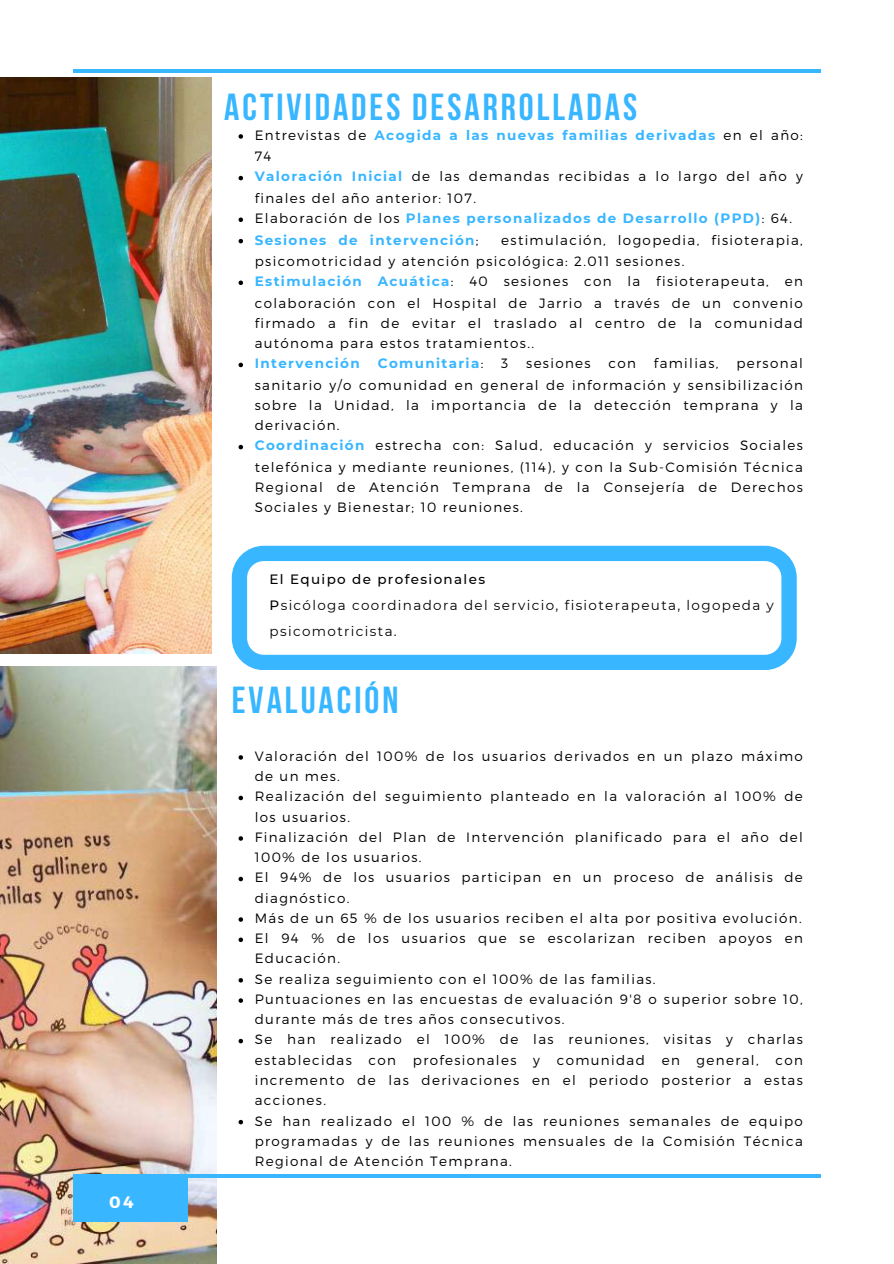
<style>
.page{position:relative;width:894px;height:1264px;background:#fff}
.page>*{position:absolute;margin:0;border:0;box-sizing:border-box;transform-origin:0 0}
.t1{font:700 37.5px "Bebas Neue";letter-spacing:.08em;color:#38b6ff}
.t2{font:700 16.5px "Montserrat";color:#fff}
.t3{font:300 13.5px/20.2px "Montserrat";letter-spacing:.1em;color:#000}
.t4{font:700 13.5px/21px "Montserrat";letter-spacing:.1em;color:#38b6ff}
.t5{font:13.5px/25.8px "Montserrat";letter-spacing:.1em;color:#000}
.s1{font-weight:300;color:#000}
.s2{font-weight:700;color:#38b6ff}
.s3{font-weight:500}
</style>
<div class="page">
<hr style="left:73px;top:69px;width:747px;height:4px;background:#38b6ff">
<img style="left:0;top:666px;width:216px;height:597px">
<hr style="left:73px;top:1174px;width:747px;height:3px;background:#38b6ff">
<svg style="left:238px;top:134px;width:5px;height:5px"></svg>
<svg style="left:238px;top:176px;width:5px;height:4px"></svg>
<svg style="left:238px;top:217px;width:5px;height:5px"></svg>
<svg style="left:238px;top:239px;width:5px;height:4px"></svg>
<svg style="left:238px;top:280px;width:5px;height:5px"></svg>
<svg style="left:238px;top:363px;width:5px;height:4px"></svg>
<svg style="left:238px;top:445px;width:5px;height:4px"></svg>
<svg style="left:232px;top:545px;width:564px;height:125px"></svg>
<img style="left:0;top:78px;width:211px;height:575px">
<div style="left:73px;top:1175px;width:115px;height:46px;background:#38b6ff"></div>
<svg style="left:238px;top:755px;width:5px;height:4px"></svg>
<svg style="left:238px;top:795px;width:5px;height:5px"></svg>
<svg style="left:238px;top:836px;width:5px;height:4px"></svg>
<svg style="left:238px;top:876px;width:5px;height:5px"></svg>
<svg style="left:238px;top:917px;width:5px;height:4px"></svg>
<svg style="left:238px;top:937px;width:5px;height:5px"></svg>
<svg style="left:238px;top:978px;width:5px;height:4px"></svg>
<svg style="left:238px;top:998px;width:5px;height:4px"></svg>
<svg style="left:238px;top:1038px;width:5px;height:5px"></svg>
<svg style="left:238px;top:1119px;width:5px;height:5px"></svg>
<p class="t2" style="left:109px;top:1191px;width:26px">04</p>
<h1 class="t1" style="left:224px;top:92px;width:414px">ACTIVIDADES DESARROLLADAS</h1>
<p class="t4" style="left:255px;top:124px;width:549px"><span class="s1">Entrevistas de</span> Acogida a las nuevas familias derivadas <span class="s1">en el año:<br>74<br></span>Valoración Inicial <span class="s1">de las demandas recibidas a lo largo del año y finales del año anterior: 107.<br>Elaboración de los</span> Planes personalizados de Desarrollo (PPD)<span class="s1">: 64.<br></span>Sesiones de intervención<span class="s1">;</span></p>
<p class="t3" style="left:255px;top:229px;width:549px;line-height:20.7px;text-indent:246px">estimulación, logopedia, fisioterapia, psicomotricidad y atención psicológica: 2.011 sesiones.<br><span class="s2">Estimulación Acuática</span>: 40 sesiones con la fisioterapeuta, en colaboración con el Hospital de Jarrio a través de un convenio firmado a fin de evitar el traslado al centro de la comunidad autónoma para estos tratamientos..</p>
<p class="t4" style="left:255px;top:353px;width:106px">Intervención</p>
<p class="t4" style="left:377px;top:353px;width:107px">Comunitaria<span class="s1">:</span></p>
<p class="t3" style="left:501px;top:353px;width:9px">3</p>
<p class="t3" style="left:526px;top:353px;width:66px">sesiones</p>
<p class="t3" style="left:608px;top:353px;width:29px">con</p>
<p class="t3" style="left:653px;top:353px;width:66px">familias,</p>
<p class="t3" style="left:255px;top:352px;width:549px;text-indent:481px">personal sanitario y/o comunidad en general de información y sensibilización sobre la Unidad, la importancia de la detección temprana y la derivación.<br><span class="s2">Coordinación</span> estrecha con: Salud, educación y servicios Sociales telefónica y mediante reuniones, (114), y con la Sub-Comisión Técnica Regional de Atención Temprana de la Consejería de Derechos Sociales y Bienestar; 10 reuniones.</p>
<p class="t5" style="left:269px;top:566px;width:505px"><span class="s3">El Equipo de profesionales<br>P</span>sicóloga coordinadora del servicio, fisioterapeuta, logopeda y psicomotricista.</p>
<h1 class="t1" style="left:232px;top:685px;width:168px">EVALUACIÓN</h1>
<p class="t3" style="left:255px;top:745px;width:549px">Valoración del 100% de los usuarios derivados en un plazo máximo de un mes.<br>Realización del seguimiento planteado en la valoración al 100% de los usuarios.<br>Finalización del Plan de Intervención planificado para el año del 100% de los usuarios.<br>El 94% de los usuarios participan en un proceso de análisis de diagnóstico.<br>Más de un 65 % de los usuarios reciben el alta por positiva evolución.<br>El 94 % de los usuarios que se escolarizan reciben apoyos en Educación.<br>Se realiza seguimiento con el 100% de las familias.<br>Puntuaciones en las encuestas de evaluación 9'8 o superior sobre 10, durante más de tres años consecutivos.<br>Se han realizado el 100% de las reuniones, visitas y charlas establecidas con profesionales y comunidad en general, con incremento de las derivaciones en el periodo posterior a estas acciones.<br>Se han realizado el 100 % de las reuniones semanales de equipo programadas y de las reuniones mensuales de la Comisión Técnica Regional de Atención Temprana.</p>
</div>
